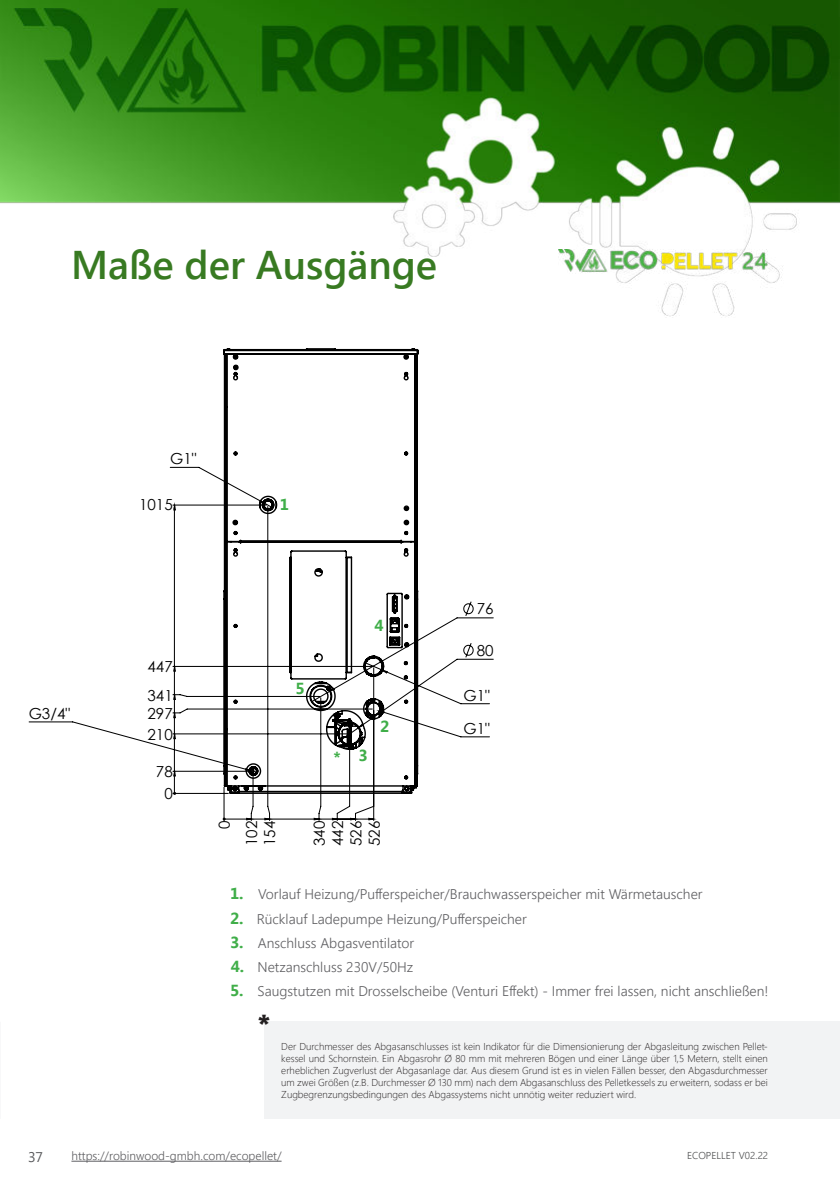
<style>
.page{position:relative;width:840px;height:1191px;background:#fff}
.page>*{position:absolute;margin:0;border:0;box-sizing:border-box;transform-origin:0 0}
.t1{font:600 40px "Segoe UI";color:#387a22}
.t2{font:26px "Segoe UI Black";color:#231f20}
.t3{font:700 16px "Segoe UI";color:#40ae49}
.t4{font:15.2px/18.2px "Century Gothic";color:#000}
.t5{font:300 14px "Segoe UI";color:#5f5f62}
.t6{font:14px "Segoe UI";color:#57585a}
.t7{font:300 12px "Segoe UI";color:#5e5e61}
.t8{font:300 10px/12px "Segoe UI";color:#231f20;text-align:justify}
.t9{font:300 10px "Segoe UI";color:#4b4c4d}
.s1{font-weight:700;font-size:16px;color:#40ae49}
</style>
<div class="page">
<hr style="left:71px;top:1160px;width:210px;height:1px;background:#5e5e61">
<svg style="left:28px;top:466px;width:466px;height:355px"></svg>
<svg style="left:173px;top:505px;width:2px;height:271px"></svg>
<svg style="left:246px;top:818px;width:127px;height:2px"></svg>
<svg style="left:222px;top:348px;width:197px;height:446px"></svg>
<img style="left:0;top:0;width:839px;height:317px">
<img style="left:558px;top:249px;width:209px;height:30px">
<div style="left:264px;top:1021px;width:575px;height:98px;background:#f2f3f4"></div>
<h1 class="t1" style="left:71px;top:248px;width:367px">Maße der Ausgänge</h1>
<h3 class="t4" style="left:29px;top:705px;width:43px">G3/4"</h3>
<h3 class="t4" style="left:170px;top:450px;width:28px">G1"</h3>
<h3 class="t4" style="left:139px;top:496px;width:35px">1015</h3>
<h3 class="t3" style="left:280px;top:498px;width:11px">1</h3>
<h3 class="t4" style="left:147px;top:658px;width:27px">447</h3>
<h3 class="t4" style="left:147px;top:686px;width:27px">341<br>297</h3>
<h3 class="t4" style="left:147px;top:726px;width:27px">210</h3>
<h3 class="t4" style="left:156px;top:763px;width:18px">78</h3>
<h3 class="t4" style="left:164px;top:785px;width:10px">0</h3>
<h3 class="t3" style="left:295px;top:682px;width:11px">5</h3>
<h3 class="t3" style="left:374px;top:619px;width:11px">4</h3>
<h3 class="t3" style="left:333px;top:750px;width:9px">*</h3>
<h3 class="t3" style="left:358px;top:749px;width:11px">3</h3>
<h3 class="t3" style="left:380px;top:719px;width:11px">2</h3>
<h3 class="t4" style="left:211px;top:846px;width:27px;line-height:27.2px;text-align:right;rotate:-90deg">0<br>102</h3>
<h3 class="t4" style="left:261px;top:846px;width:27px;rotate:-90deg">154</h3>
<h3 class="t4" style="left:311px;top:846px;width:27px;rotate:-90deg">340</h3>
<h3 class="t4" style="left:347px;top:846px;width:27px;rotate:-90deg">526<br>526</h3>
<h3 class="t4" style="left:329px;top:846px;width:27px;rotate:-90deg">442</h3>
<h3 class="t4" style="left:476px;top:600px;width:18px">76</h3>
<h3 class="t4" style="left:476px;top:642px;width:18px">80</h3>
<h3 class="t4" style="left:463px;top:686px;width:28px">G1"</h3>
<h3 class="t4" style="left:463px;top:719px;width:28px">G1"</h3>
<h3 class="t5" style="left:230px;top:881px;width:473px"><span class="s1">1.</span> Vorlauf Heizung/Pufferspeicher/Brauchwasserspeicher mit Wärmetauscher</h3>
<h3 class="t5" style="left:230px;top:905px;width:298px"><span class="s1">2.</span> Rücklauf Ladepumpe Heizung/Pufferspeicher</h3>
<h3 class="t5" style="left:230px;top:937px;width:186px"><span class="s1">3.</span> Anschluss Abgasventilator</h3>
<h3 class="t5" style="left:230px;top:954px;width:184px"><span class="s1">4.</span> Netzanschluss 230V/50Hz</h3>
<h3 class="t5" style="left:230px;top:978px;width:539px"><span class="s1">5.</span> Saugstutzen mit Drosselscheibe (Venturi Effekt) - Immer frei lassen, nicht anschließen!</h3>
<h2 class="t2" style="left:258px;top:1008px;width:14px">*</h2>
<p class="t8" style="left:281px;top:1041px;width:488px">Der Durchmesser des Abgasanschlusses ist kein Indikator für die Dimensionierung der Abgasleitung zwischen Pellet&shy;kessel und Schornstein. Ein Abgasrohr Ø 80 mm mit mehreren Bögen und einer Länge über 1,5 Metern, stellt einen erheblichen Zugverlust der Abgasanlage dar. Aus diesem Grund ist es in vielen Fällen besser, den Abgasdurchmesser um zwei Größen (z.B. Durchmesser Ø 130 mm) nach dem Abgasanschluss des Pelletkessels zu erweitern, sodass er bei Zugbegrenzungsbedingungen des Abgassystems nicht unnötig weiter reduziert wird.</p>
<h3 class="t6" style="left:28px;top:1151px;width:17px">37</h3>
<p class="t7" style="left:71px;top:1151px;width:211px">https://robinwood-gmbh.com/ecopellet/</p>
<p class="t9" style="left:687px;top:1149px;width:82px">ECOPELLET V02.22</p>
</div>
